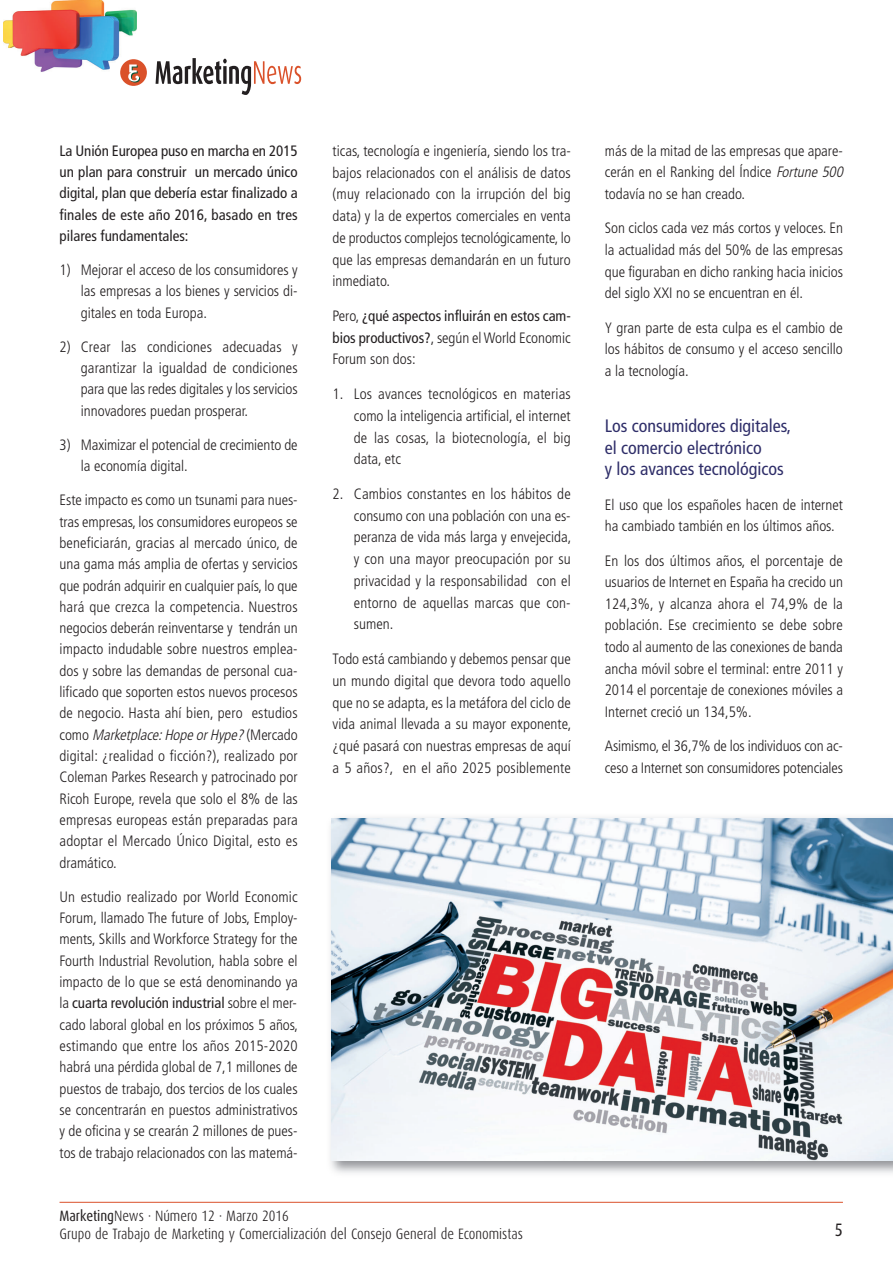
<style>
.page{position:relative;width:893px;height:1263px;background:#fff}
.page>*{position:absolute;margin:0;border:0;box-sizing:border-box;transform-origin:0 0}
.t1{font:condensed 18px/21.6px "Frutiger";color:#2f2e69}
.t2{font:18px "Dax Condensed";color:#231f20}
.t3{font:300 condensed 15px/21.3px "Frutiger";color:#231f20;text-align:justify}
.t4{font:condensed 15px/21.3px "Frutiger";color:#231f20;text-align:justify}
.t5{font:300 15px/18px "Dax Condensed";color:#231f20}
.s1{font-style:italic}
.s2{font-weight:400}
.s3{font-weight:300}
</style>
<div class="page">
<hr style="left:60px;top:1202px;width:783px;height:1px;background:#da512a">
<img style="left:3px;top:0;width:134px;height:72px">
<svg style="left:156px;top:58px;width:145px;height:37px"></svg>
<div style="left:120px;top:59px;width:27px;height:27px;background:#da512a;border-radius:50%"></div>
<svg style="left:128px;top:64px;width:12px;height:19px"></svg>
<img style="left:330px;top:817px;width:562px;height:356px">
<img style="left:332px;top:818px;width:560px;height:343px">
<p class="t4" style="left:60px;top:141px;width:240px">La Unión Europea puso en marcha en 2015 un plan para construir un mercado único digital, plan que debería estar finalizado a finales de este año 2016, basado en tres pilares fundamentales:</p>
<p class="t3" style="left:81px;top:261px;width:218px;text-indent:-21px">1) Mejorar el acceso de los consumidores y las empresas a los bienes y servicios di&shy;gitales en toda Europa.</p>
<p class="t3" style="left:81px;top:337px;width:218px;text-indent:-21px">2) Crear las condiciones adecuadas y garantizar la igualdad de condiciones para que las redes digitales y los servicios innovadores puedan prosperar.</p>
<p class="t3" style="left:81px;top:435px;width:218px;text-indent:-21px">3) Maximizar el potencial de crecimiento de la economía digital.</p>
<p class="t3" style="left:60px;top:491px;width:240px">Este impacto es como un tsunami para nues&shy;tras empresas, los consumidores europeos se beneficiarán, gracias al mercado único, de una gama más amplia de ofertas y servicios que podrán adquirir en cualquier país, lo que hará que crezca la competencia. Nuestros negocios deberán reinventarse y tendrán un impacto indudable sobre nuestros emplea&shy;dos y sobre las demandas de personal cua&shy;lificado que soporten estos nuevos procesos de negocio. Hasta ahí bien, pero estudios c o m o <span class="s1">Marketplace:Hope orHype?</span> ( M e r c a d o digital: ¿realidad o ficción?), realizado por Coleman Parkes Research y patrocinado por Ricoh Europe, revela que solo el 8% de las empresas europeas están preparadas para adoptar el Mercado Único Digital, esto es dramático.</p>
<p class="t3" style="left:60px;top:887px;width:240px">Un estudio realizado por World Economic Forum, llamado The future of Jobs, Employ&shy;ments, Skills and Workforce Strategy for the Fourth Industrial Revolution, habla sobre el impacto de lo que se está denominando ya la <span class="s2">cuarta revolución industrial</span> sobre el mer&shy;cado laboral global en los próximos 5 años, estimando que entre los años 2015-2020 habrá una pérdida global de 7,1 millones de puestos de trabajo, dos tercios de los cuales se concentrarán en puestos administrativos y de oficina y se crearán 2 millones de pues&shy;tos de trabajo relacionados con las matemá-</p>
<p class="t3" style="left:333px;top:141px;width:240px;line-height:21.8px">ticas, tecnología e ingeniería, siendo los tra&shy;bajos relacionados con el análisis de datos (muy relacionado con la irrupción del big data) y la de expertos comerciales en venta de productos complejos tecnológicamente, lo que las empresas demandarán en un futuro inmediato.</p>
<p class="t4" style="left:333px;top:306px;width:240px;line-height:21.8px"><span class="s3">Pero,</span> ¿qué aspectos influirán en estos cam&shy;bios productivos?<span class="s3">, según el World Economic Forum son dos:</span></p>
<p class="t3" style="left:354px;top:384px;width:218px;line-height:21.8px;text-indent:-21px">1. Los avances tecnológicos en materias como la inteligencia artificial, el internet de las cosas, la biotecnología, el big data, etc</p>
<p class="t3" style="left:354px;top:484px;width:219px;line-height:21.8px;text-indent:-21px">2. Cambios constantes en los hábitos de consumo con una población con una es&shy;peranza de vida más larga y envejecida, y con una mayor preocupación por su privacidad y la responsabilidad con el entorno de aquellas marcas que con&shy;sumen.</p>
<p class="t3" style="left:333px;top:649px;width:240px;line-height:21.8px">Todo está cambiando y debemos pensar que un mundo digital que devora todo aquello que no se adapta, es la metáfora del ciclo de vida animal llevada a su mayor exponente, ¿qué pasará con nuestras empresas de aquí a 5 años?, en el año 2025 posiblemente</p>
<p class="t5" style="left:60px;top:1208px;width:465px"><span class="s2">Marketing</span>News · Número 12 · Marzo 2016<br>Grupo de Trabajo de Marketing y Comercialización del Consejo General de Economistas</p>
<p class="t3" style="left:605px;top:141px;width:243px;text-align:left">más de la mitad de las empresas que apare&shy;cerán en el Ranking del Índice <span class="s1">Fortune 500 </span>todavía no se han creado.</p>
<p class="t3" style="left:605px;top:219px;width:240px">Son ciclos cada vez más cortos y veloces. En la actualidad más del 50% de las empresas que figuraban en dicho ranking hacia inicios del siglo XXI no se encuentran en él.</p>
<p class="t3" style="left:605px;top:318px;width:240px">Y gran parte de esta culpa es el cambio de los hábitos de consumo y el acceso sencillo a la tecnología.</p>
<p class="t1" style="left:605px;top:416px;width:188px">Los consumidores digitales, el comercio electrónico<br>y los avances tecnológicos</p>
<p class="t3" style="left:605px;top:495px;width:240px">El uso que los españoles hacen de internet ha cambiado también en los últimos años.</p>
<p class="t3" style="left:605px;top:551px;width:240px">En los dos últimos años, el porcentaje de usuarios de Internet en España ha crecido un 124,3%, y alcanza ahora el 74,9% de la población. Ese crecimiento se debe sobre todo al aumento de las conexiones de banda ancha móvil sobre el terminal: entre 2011 y 2014 el porcentaje de conexiones móviles a Internet creció un 134,5%.</p>
<p class="t3" style="left:605px;top:736px;width:240px">Asimismo, el 36,7% de los individuos con ac&shy;ceso a Internet son consumidores potenciales</p>
<p class="t2" style="left:835px;top:1222px;width:10px">5</p>
</div>
